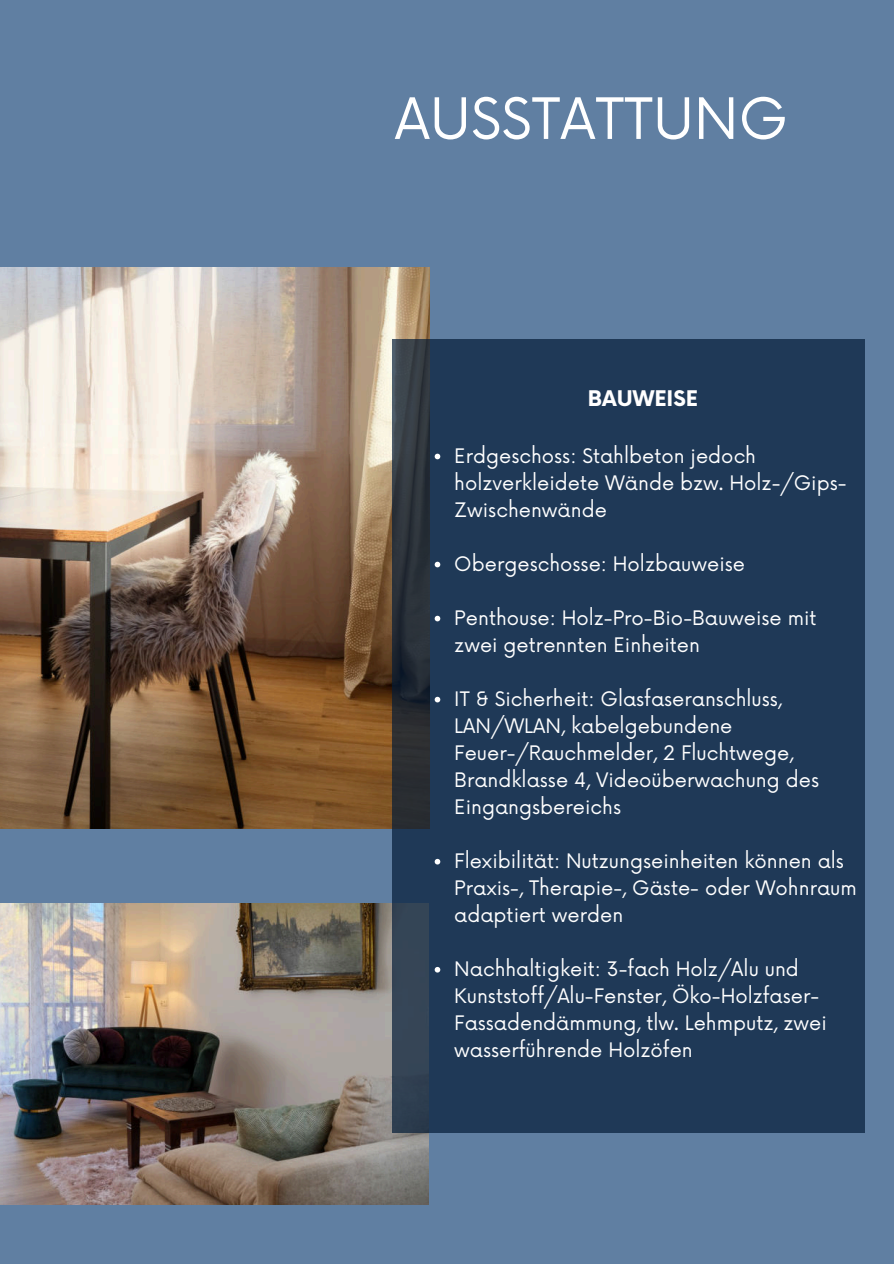
<style>
.page{position:relative;width:894px;height:1264px;background:#fff}
.page>*{position:absolute;margin:0;border:0;box-sizing:border-box;transform-origin:0 0}
.t1{font:55.5px "Now";color:#fff}
.t2{font:700 21px "Now";color:#fff}
.t3{font:19.5px/27px "Now";color:#fff}
</style>
<div class="page">
<div style="left:0;top:0;width:893px;height:1263px;background:#607fa2"></div>
<img style="left:0;top:267px;width:429px;height:561px">
<img style="left:0;top:903px;width:428px;height:301px">
<svg style="left:392px;top:339px;width:472px;height:793px;background:#203855"></svg>
<svg style="left:434px;top:453px;width:6px;height:6px"></svg>
<svg style="left:434px;top:561px;width:6px;height:6px"></svg>
<svg style="left:434px;top:615px;width:6px;height:6px"></svg>
<svg style="left:434px;top:696px;width:6px;height:6px"></svg>
<svg style="left:434px;top:858px;width:6px;height:6px"></svg>
<svg style="left:434px;top:966px;width:6px;height:6px"></svg>
<h1 class="t1" style="left:394px;top:74px;width:395px">AUSSTATTUNG</h1>
<p class="t2" style="left:587px;top:383px;width:112px">BAUWEISE</p>
<p class="t3" style="left:454px;top:441px;width:393px">Erdgeschoss: Stahlbeton jedoch holzverkleidete Wände bzw. Holz-/Gips-<br>Zwischenwände</p>
<p class="t3" style="left:454px;top:549px;width:292px">Obergeschosse: Holzbauweise</p>
<p class="t3" style="left:454px;top:603px;width:364px">Penthouse: Holz-Pro-Bio-Bauweise mit zwei getrennten Einheiten</p>
<p class="t3" style="left:454px;top:684px;width:366px">IT &amp; Sicherheit: Glasfaseranschluss,<br>LAN/WLAN, kabelgebundene<br>Feuer-/Rauchmelder, 2 Fluchtwege,<br>Brandklasse 4, Videoüberwachung des<br>Eingangsbereichs</p>
<p class="t3" style="left:454px;top:846px;width:404px">Flexibilität: Nutzungseinheiten können als<br>Praxis-, Therapie-, Gäste- oder Wohnraum adaptiert werden</p>
<p class="t3" style="left:454px;top:954px;width:374px">Nachhaltigkeit: 3-fach Holz/Alu und Kunststoff/Alu-Fenster, Öko-Holzfaser-Fassadendämmung, tlw. Lehmputz, zwei wasserführende Holzöfen</p>
</div>
